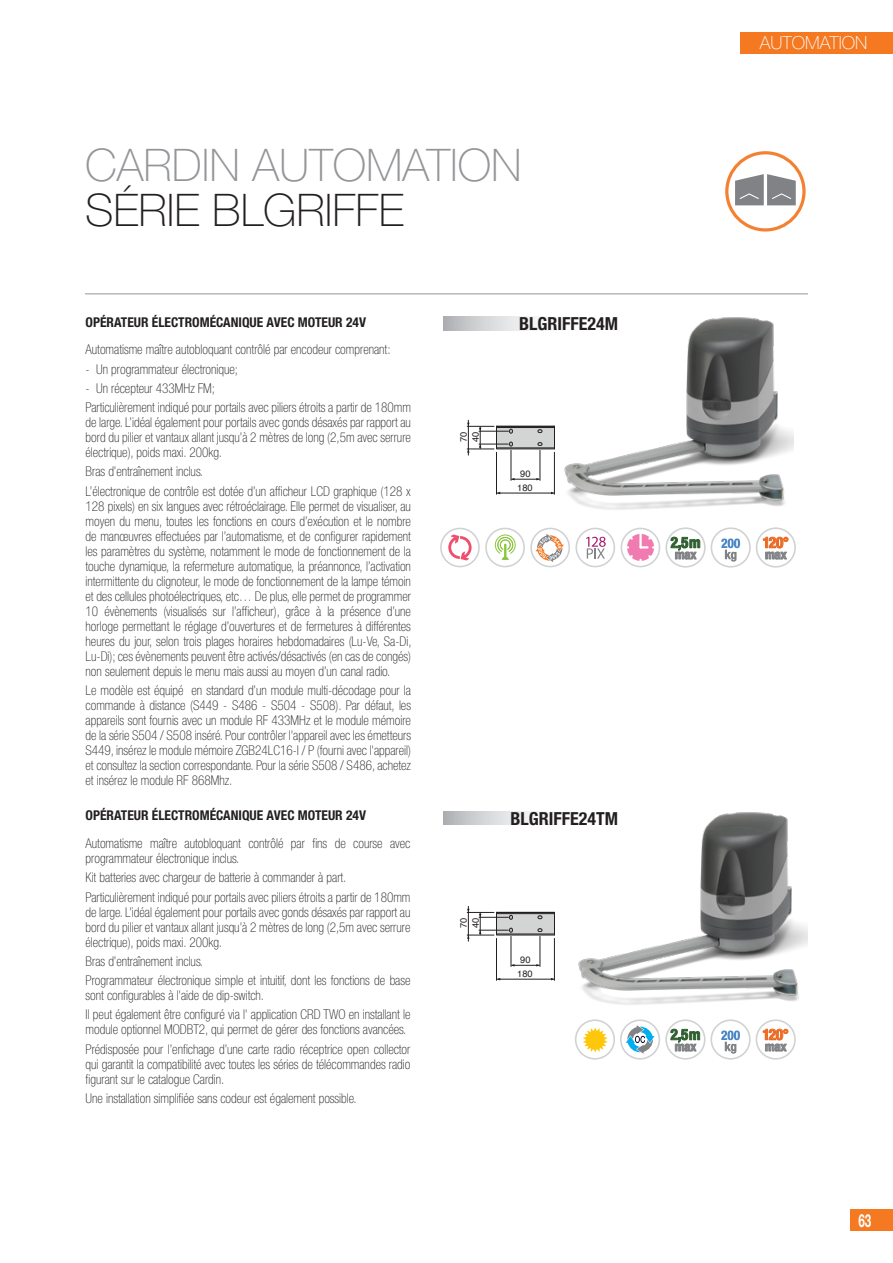
<style>
.page{position:relative;width:893px;height:1263px;background:#fff}
.page>*{position:absolute;margin:0;border:0;box-sizing:border-box;transform-origin:0 0}
.t1{font:100 45px "Helvetica Neue LT Std";color:#939598}
.t2{font:100 45px "Helvetica Neue LT Std";color:#231f20}
.t3{font:700 condensed 18px "Helvetica Neue LT Std";color:#231f20}
.t4{font:100 18px "Helvetica Neue LT Std";color:#fff}
.t5{font:700 18px "Helvetica Neue LT Std";color:#fff;scale:.65 1}
.t6{font:700 condensed 15px "Helvetica Neue LT Std";letter-spacing:-.035em;color:#eb6923}
.t7{font:100 condensed 13.5px/15px "Helvetica Neue LT Std";color:#231f20;text-align:justify}
.t8{font:700 condensed 13.5px "Helvetica Neue LT Std";color:#231f20}
.t9{font:700 condensed 12.9px "Helvetica Neue LT Std";letter-spacing:-.015em;color:#808285}
.t10{font:9.3px/12px "Helvetica";color:#231f20}
</style>
<div class="page">
<div style="left:850px;top:1209px;width:43px;height:22px;background:#f47921"></div>
<div style="left:740px;top:32px;width:153px;height:21px;background:#f47921"></div>
<hr style="left:85px;top:293px;width:723px;height:1px;background:#939598">
<img style="left:553px;top:293px;width:241px;height:247px">
<img style="left:575px;top:812px;width:233px;height:222px">
<hr style="left:496px;top:452px;width:1px;height:42px;background:#231f20">
<hr style="left:554px;top:452px;width:1px;height:42px;background:#231f20">
<hr style="left:497px;top:493px;width:57px;height:1px;background:#231f20">
<hr style="left:511px;top:450px;width:1px;height:30px;background:#231f20">
<hr style="left:540px;top:450px;width:1px;height:30px;background:#231f20">
<svg style="left:511px;top:478px;width:29px;height:2px"></svg>
<svg style="left:467px;top:423px;width:88px;height:30px"></svg>
<hr style="left:468px;top:420px;width:1px;height:35px;background:#231f20">
<svg style="left:443px;top:812px;width:175px;height:13px"></svg>
<svg style="left:443px;top:317px;width:175px;height:13px"></svg>
<div style="left:725px;top:151px;width:81px;height:81px;border:3px solid #f48031;border-radius:50%"></div>
<svg style="left:735px;top:174px;width:61px;height:31px"></svg>
<hr style="left:496px;top:938px;width:1px;height:42px;background:#231f20">
<hr style="left:554px;top:938px;width:1px;height:42px;background:#231f20">
<hr style="left:497px;top:979px;width:57px;height:1px;background:#231f20">
<hr style="left:511px;top:936px;width:1px;height:30px;background:#231f20">
<hr style="left:540px;top:936px;width:1px;height:30px;background:#231f20">
<svg style="left:511px;top:964px;width:29px;height:2px"></svg>
<svg style="left:467px;top:909px;width:88px;height:30px"></svg>
<hr style="left:468px;top:906px;width:1px;height:35px;background:#231f20">
<div style="left:711px;top:527px;width:40px;height:41px;border:2px solid #d1d2d4;border-radius:50%"></div>
<svg style="left:721px;top:538px;width:19px;height:24px"></svg>
<div style="left:756px;top:527px;width:40px;height:41px;border:2px solid #d1d2d4;border-radius:50%"></div>
<svg style="left:763px;top:537px;width:25px;height:22px"></svg>
<div style="left:665px;top:527px;width:41px;height:41px;border:2px solid #d1d2d4;border-radius:50%"></div>
<svg style="left:671px;top:537px;width:29px;height:22px"></svg>
<div style="left:440px;top:528px;width:40px;height:39px;border:2px solid #d1d2d4;border-radius:50%"></div>
<svg style="left:448px;top:534px;width:24px;height:26px"></svg>
<div style="left:485px;top:528px;width:40px;height:39px;border:2px solid #d1d2d4;border-radius:50%"></div>
<svg style="left:495px;top:534px;width:21px;height:26px"></svg>
<div style="left:530px;top:528px;width:40px;height:39px;border:2px solid #d1d2d4;border-radius:50%"></div>
<svg style="left:536px;top:534px;width:28px;height:28px"></svg>
<div style="left:621px;top:528px;width:39px;height:39px;border:2px solid #d1d2d4;border-radius:50%"></div>
<hr style="left:639px;top:533px;width:3px;height:14px;background:#fff">
<svg style="left:626px;top:534px;width:29px;height:28px"></svg>
<div style="left:575px;top:528px;width:40px;height:39px;border:2px solid #d1d2d4;border-radius:50%"></div>
<svg style="left:586px;top:537px;width:20px;height:22px"></svg>
<div style="left:575px;top:1019px;width:40px;height:40px;border:2px solid #d1d2d4;border-radius:50%"></div>
<svg style="left:583px;top:1028px;width:24px;height:24px"></svg>
<div style="left:620px;top:1019px;width:40px;height:40px;border:2px solid #d1d2d4;border-radius:50%"></div>
<svg style="left:626px;top:1025px;width:28px;height:29px"></svg>
<div style="left:710px;top:1019px;width:41px;height:40px;border:2px solid #d1d2d4;border-radius:50%"></div>
<svg style="left:721px;top:1030px;width:19px;height:24px"></svg>
<div style="left:756px;top:1019px;width:40px;height:40px;border:2px solid #d1d2d4;border-radius:50%"></div>
<svg style="left:763px;top:1029px;width:25px;height:22px"></svg>
<div style="left:665px;top:1019px;width:40px;height:40px;border:2px solid #d1d2d4;border-radius:50%"></div>
<svg style="left:671px;top:1029px;width:29px;height:22px"></svg>
<p class="t1" style="left:85px;top:139px;width:438px">CARDIN AUTOMATION</p>
<p class="t2" style="left:85px;top:184px;width:320px">SÉRIE BLGRIFFE</p>
<p class="t8" style="left:86px;top:314px;width:282px">OPÉRATEUR ÉLECTROMÉCANIQUE AVEC MOTEUR 24V</p>
<p class="t7" style="left:86px;top:342px;width:306px">Automatisme maître autobloquant contrôlé par encodeur comprenant:</p>
<p class="t7" style="left:86px;top:361px;width:154px">- Un programmateur électronique;</p>
<p class="t7" style="left:86px;top:380px;width:131px">- Un récepteur 433MHz FM;</p>
<p class="t7" style="left:86px;top:400px;width:327px">Particulièrement indiqué pour portails avec piliers étroits a partir de 180mm de large. L’idéal également pour portails avec gonds désaxés par rapport au bord du pilier et vantaux allant jusqu’à 2 mètres de long (2,5m avec serrure électrique), poids maxi. 200kg.</p>
<p class="t7" style="left:86px;top:464px;width:119px">Bras d’entraînement inclus.</p>
<p class="t7" style="left:86px;top:483px;width:327px">L’électronique de contrôle est dotée d’un afficheur LCD graphique (128 x 128 pixels) en six langues avec rétroéclairage. Elle permet de visualiser, au moyen du menu, toutes les fonctions en cours d’exécution et le nombre de manœuvres effectuées par l’automatisme, et de configurer rapidement les paramètres du système, notamment le mode de fonctionnement de la touche dynamique, la refermeture automatique, la préannonce, l’activation intermittente du clignoteur, le mode de fonctionnement de la lampe témoin et des cellules photoélectriques, etc… De plus, elle permet de programmer 10 évènements (visualisés sur l’afficheur), grâce à la présence d’une horloge permettant le réglage d’ouvertures et de fermetures à différentes heures du jour, selon trois plages horaires hebdomadaires (Lu-Ve, Sa-Di, Lu-Di); ces évènements peuvent être activés/désactivés (en cas de congés) non seulement depuis le menu mais aussi au moyen d’un canal radio.</p>
<p class="t7" style="left:86px;top:682px;width:327px">Le modèle est équipé en standard d’un module multi-décodage pour la commande à distance (S449 - S486 - S504 - S508). Par défaut, les appareils sont fournis avec un module RF 433MHz et le module mémoire de la série S504 / S508 inséré. Pour contrôler l'appareil avec les émetteurs S449, insérez le module mémoire ZGB24LC16-I / P (fourni avec l'appareil) et consultez la section correspondante. Pour la série S508 / S486, achetez et insérez le module RF 868Mhz.</p>
<p class="t8" style="left:86px;top:807px;width:282px">OPÉRATEUR ÉLECTROMÉCANIQUE AVEC MOTEUR 24V</p>
<p class="t7" style="left:86px;top:836px;width:326px">Automatisme maître autobloquant contrôlé par fins de course avec programmateur électronique inclus.</p>
<p class="t7" style="left:86px;top:870px;width:262px">Kit batteries avec chargeur de batterie à commander à part.</p>
<p class="t7" style="left:86px;top:889px;width:326px">Particulièrement indiqué pour portails avec piliers étroits a partir de 180mm de large. L’idéal également pour portails avec gonds désaxés par rapport au bord du pilier et vantaux allant jusqu’à 2 mètres de long (2,5m avec serrure électrique), poids maxi. 200kg.</p>
<p class="t7" style="left:86px;top:953px;width:119px">Bras d’entraînement inclus.</p>
<p class="t7" style="left:86px;top:973px;width:326px">Programmateur électronique simple et intuitif, dont les fonctions de base sont configurables à l'aide de dip-switch.</p>
<p class="t7" style="left:86px;top:1007px;width:326px">Il peut également être configuré via l' application CRD TWO en installant le module optionnel MODBT2, qui permet de gérer des fonctions avancées.</p>
<p class="t7" style="left:86px;top:1041px;width:326px">Prédisposée pour l’enfichage d’une carte radio réceptrice open collector qui garantit la compatibilité avec toutes les séries de télécommandes radio figurant sur le catalogue Cardin.</p>
<p class="t7" style="left:86px;top:1091px;width:273px">Une installation simplifiée sans codeur est également possible.</p>
<p class="t3" style="left:519px;top:313px;width:100px">BLGRIFFE24M</p>
<p class="t10" style="left:458px;top:442px;width:12px;rotate:-90deg">70<br>40</p>
<p class="t10" style="left:520px;top:468px;width:12px">90</p>
<p class="t10" style="left:517px;top:482px;width:17px">180</p>
<p class="t3" style="left:510px;top:807px;width:109px">BLGRIFFE24TM</p>
<p class="t10" style="left:458px;top:928px;width:12px;rotate:-90deg">70<br>40</p>
<p class="t10" style="left:520px;top:954px;width:12px">90</p>
<p class="t10" style="left:517px;top:968px;width:17px">180</p>
<h2 class="t4" style="left:760px;top:32px;width:109px">AUTOMATION</h2>
<p class="t6" style="left:763px;top:533px;width:28px">120°</p>
<p class="t9" style="left:765px;top:547px;width:23px">max</p>
<p class="t6" style="left:763px;top:1025px;width:28px">120°</p>
<p class="t9" style="left:765px;top:1039px;width:23px">max</p>
<h2 class="t5" style="left:858px;top:1209px;width:22px">63</h2>
</div>
